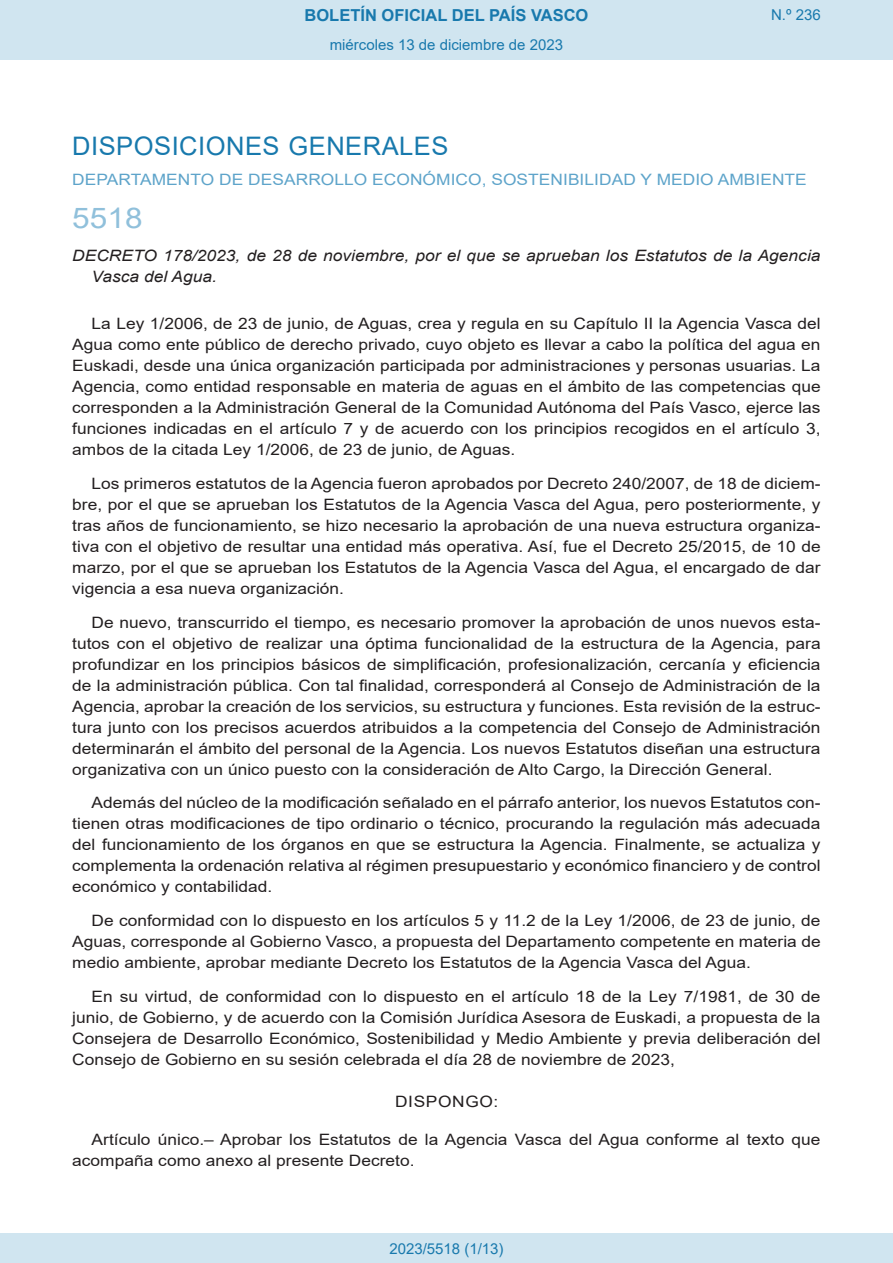
<style>
.page{position:relative;width:893px;height:1263px;background:#fff}
.page>*{position:absolute;margin:0;border:0;box-sizing:border-box;transform-origin:0 0}
.BOPVOrden{font:28.5px "Arial";color:#90c0db;scale:1.11 1}
.BOPVSeccion{font:25.5px "Arial";letter-spacing:.02em;color:#1879ad}
.t1{font:700 16.5px "Arial";color:#1879ad}
.BOPVDetalle{font:15.6px/21px "Arial";color:#231f20;text-align:justify;scale:1.11 1}
.BOPVTitulo{font:italic 15.6px/21px "Arial";color:#231f20;scale:1.11 1}
.BOPVOrganismo{font:15.6px "Arial";letter-spacing:.005em;color:#5ea4ca;scale:1.11 1}
.BOPVClave{font:15.6px "Arial";letter-spacing:.035em;color:#231f20;scale:1.11 1}
.Paginacion_Centro{font:15px "Arial";color:#1879ad}
</style>
<div class="page">
<div style="left:0;top:0;width:893px;height:60px;background:#d0e5f0"></div>
<div style="left:0;top:1233px;width:893px;height:30px;background:#d0e5f0"></div>
<p class="t1" style="left:305px;top:3px;width:285px">BOLETÍN OFICIAL DEL PAÍS VASCO</p>
<p class="Paginacion_Centro" style="left:330px;top:35px;width:235px">miércoles 13 de diciembre de 2023</p>
<p class="Paginacion_Centro" style="left:771px;top:5px;width:51px">N.º 236</p>
<p class="BOPVSeccion" style="left:72px;top:128px;width:378px">DISPOSICIONES GENERALES</p>
<p class="BOPVOrganismo" style="left:72px;top:169px;width:663px">DEPARTAMENTO DE DESARROLLO ECONÓMICO, SOSTENIBILIDAD Y MEDIO AMBIENTE</p>
<p class="BOPVOrden" style="left:72px;top:198px;width:65px">5518</p>
<p class="BOPVTitulo" style="left:92px;top:246px;width:658px;text-indent:-19px">DECRETO 178/2023, de 28 de noviembre, por el que se aprueban los Estatutos de la Agencia<br>Vasca del Agua.</p>
<p class="BOPVDetalle" style="left:72px;top:313px;width:676px;text-indent:19px">La Ley 1/2006, de 23 de junio, de Aguas, crea y regula en su Capítulo II la Agencia Vasca del Agua como ente público de derecho privado, cuyo objeto es llevar a cabo la política del agua en Euskadi, desde una única organización participada por administraciones y personas usuarias. La Agencia, como entidad responsable en materia de aguas en el ámbito de las competencias que corresponden a la Administración General de la Comunidad Autónoma del País Vasco, ejerce las funciones indicadas en el artículo 7 y de acuerdo con los principios recogidos en el artículo 3, ambos de la citada Ley 1/2006, de 23 de junio, de Aguas.</p>
<p class="BOPVDetalle" style="left:72px;top:473px;width:676px;text-indent:19px">Los primeros estatutos de la Agencia fueron aprobados por Decreto 240/2007, de 18 de diciem&shy;bre, por el que se aprueban los Estatutos de la Agencia Vasca del Agua, pero posteriormente, y tras años de funcionamiento, se hizo necesario la aprobación de una nueva estructura organiza&shy;tiva con el objetivo de resultar una entidad más operativa. Así, fue el Decreto 25/2015, de 10 de marzo, por el que se aprueban los Estatutos de la Agencia Vasca del Agua, el encargado de dar vigencia a esa nueva organización.</p>
<p class="BOPVDetalle" style="left:72px;top:611px;width:676px;text-indent:19px">De nuevo, transcurrido el tiempo, es necesario promover la aprobación de unos nuevos esta&shy;tutos con el objetivo de realizar una óptima funcionalidad de la estructura de la Agencia, para profundizar en los principios básicos de simplificación, profesionalización, cercanía y eficiencia de la administración pública. Con tal finalidad, corresponderá al Consejo de Administración de la Agencia, aprobar la creación de los servicios, su estructura y funciones. Esta revisión de la estruc&shy;tura junto con los precisos acuerdos atribuidos a la competencia del Consejo de Administración determinarán el ámbito del personal de la Agencia. Los nuevos Estatutos diseñan una estructura organizativa con un único puesto con la consideración de Alto Cargo, la Dirección General.</p>
<p class="BOPVDetalle" style="left:72px;top:792px;width:676px;text-indent:19px">Además del núcleo de la modificación señalado en el párrafo anterior, los nuevos Estatutos con&shy;tienen otras modificaciones de tipo ordinario o técnico, procurando la regulación más adecuada del funcionamiento de los órganos en que se estructura la Agencia. Finalmente, se actualiza y complementa la ordenación relativa al régimen presupuestario y económico financiero y de control económico y contabilidad.</p>
<p class="BOPVDetalle" style="left:72px;top:910px;width:676px;text-indent:19px">De conformidad con lo dispuesto en los artículos 5 y 11.2 de la Ley 1/2006, de 23 de junio, de Aguas, corresponde al Gobierno Vasco, a propuesta del Departamento competente en materia de medio ambiente, aprobar mediante Decreto los Estatutos de la Agencia Vasca del Agua.</p>
<p class="BOPVDetalle" style="left:72px;top:986px;width:676px;text-indent:19px">En su virtud, de conformidad con lo dispuesto en el artículo 18 de la Ley 7/1981, de 30 de junio, de Gobierno, y de acuerdo con la Comisión Jurídica Asesora de Euskadi, a propuesta de la Consejera de Desarrollo Económico, Sostenibilidad y Medio Ambiente y previa deliberación del Consejo de Gobierno en su sesión celebrada el día 28 de noviembre de 2023,</p>
<p class="BOPVClave" style="left:395px;top:1091px;width:94px">DISPONGO:</p>
<p class="BOPVDetalle" style="left:72px;top:1129px;width:676px;text-indent:19px">Artículo único.– Aprobar los Estatutos de la Agencia Vasca del Agua conforme al texto que acompaña como anexo al presente Decreto.</p>
<p class="Paginacion_Centro" style="left:389px;top:1238px;width:116px">2023/5518 (1/13)</p>
</div>
